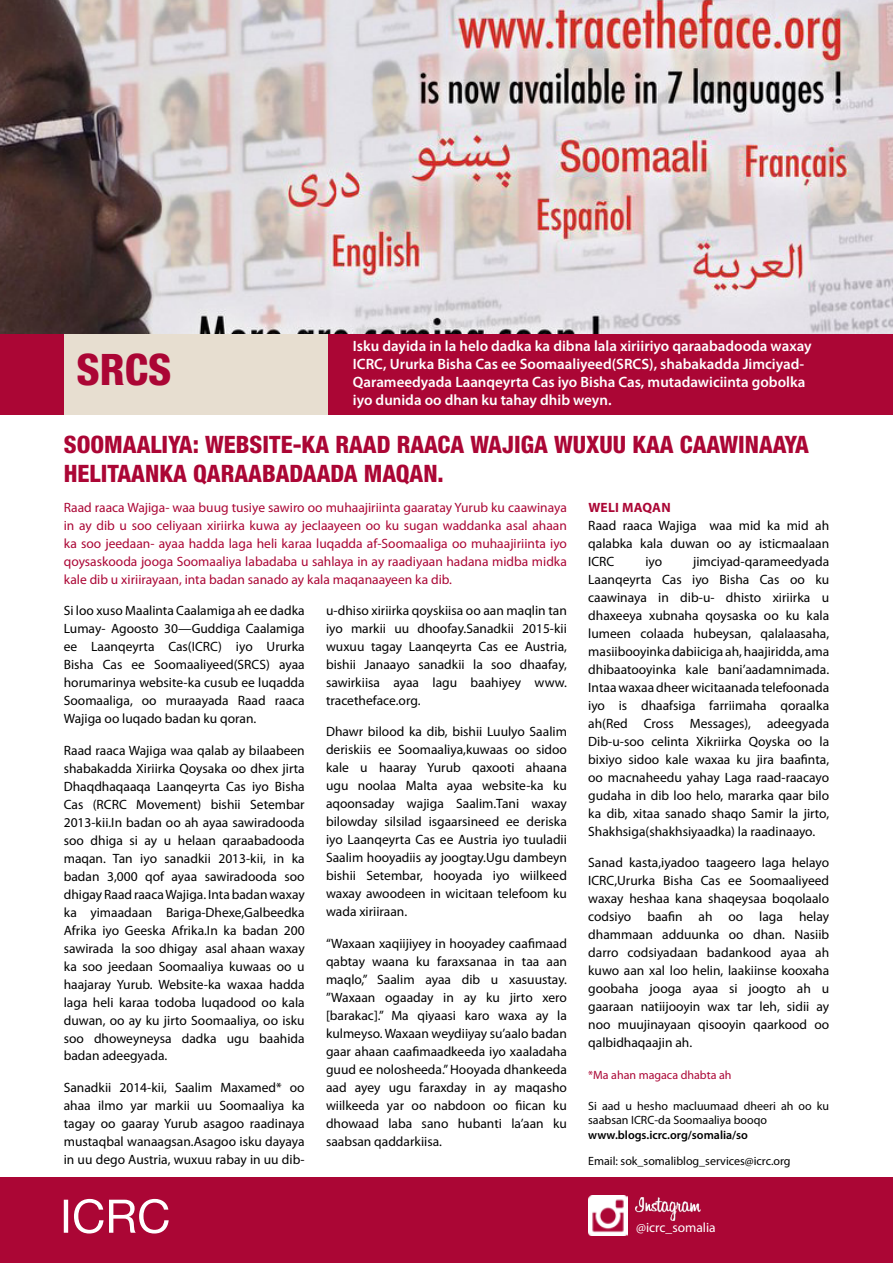
<style>
.page{position:relative;width:893px;height:1263px;background:#fff}
.page>*{position:absolute;margin:0;border:0;box-sizing:border-box;transform-origin:0 0}
.t1{font:800 condensed 43.5px "Helvetica Neue LT Std";color:#ab0635}
.t2{font:800 condensed 24px/28.8px "Helvetica Neue LT Std";color:#ab0635}
.t3{font:600 15px/18px "Myriad Pro";color:#fff}
.t4{font:13.5px/18px "Myriad Pro";color:#000;text-align:justify}
.t5{font:13.5px/18px "Myriad Pro";color:#ab0635;text-align:justify}
.t6{font:13.5px "Myriad Pro";color:#fff}
.t7{font:700 13.5px "Myriad Pro";letter-spacing:.02em;color:#ab0635}
.t8{font:12px/14.4px "Myriad Pro";color:#000}
.t9{font:600 12px "Myriad Pro";color:#000}
.t10{font:12px "Myriad Pro";color:#ab0635}
</style>
<div class="page">
<img style="left:0;top:0;width:893px;height:334px">
<div style="left:0;top:334px;width:893px;height:81px;background:#ab0635"></div>
<div style="left:64px;top:334px;width:263px;height:81px;background:#e7ded0"></div>
<div style="left:0;top:1178px;width:893px;height:85px;background:#ab0635"></div>
<img style="left:588px;top:1195px;width:40px;height:40px">
<svg style="left:64px;top:1199px;width:105px;height:34px"></svg>
<img style="left:636px;top:1198px;width:65px;height:22px">
<h1 class="t1" style="left:77px;top:343px;width:97px">SRCS</h1>
<p class="t3" style="left:353px;top:337px;width:460px">Isku dayida in la helo dadka ka dibna lala xiriiriyo qaraabadooda waxay ICRC, Ururka Bisha Cas ee Soomaaliyeed(SRCS), shabakadda Jimciyad-Qarameedyada Laanqeyrta Cas iyo Bisha Cas, mutadawiciinta gobolka iyo dunida oo dhan ku tahay dhib weyn.</p>
<h2 class="t2" style="left:64px;top:430px;width:747px">SOOMAALIYA: WEBSITE-KA RAAD RAACA WAJIGA WUXUU KAA CAAWINAAYA<br>HELITAANKA QARAABADAADA MAQAN.</h2>
<p class="t7" style="left:588px;top:499px;width:84px">WELI MAQAN</p>
<p class="t4" style="left:588px;top:516px;width:242px">Raad raaca Wajiga waa mid ka mid ah qalabka kala duwan oo ay isticmaalaan ICRC</p>
<p class="t5" style="left:64px;top:498px;width:505px">Raad raaca Wajiga- waa buug tusiye sawiro oo muhaajiriinta gaaratay Yurub ku caawinaya in ay dib u soo celiyaan xiriirka kuwa ay jeclaayeen oo ku sugan waddanka asal ahaan ka soo jeedaan- ayaa hadda laga heli karaa luqadda af-Soomaaliga oo muhaajiriinta iyo qoysaskooda jooga Soomaaliya labadaba u sahlaya in ay raadiyaan hadana midba midka kale dib u xiriirayaan, inta badan sanado ay kala maqanaayeen ka dib.</p>
<p class="t4" style="left:588px;top:552px;width:242px;text-indent:105px">jimciyad-qarameedyada Laanqeyrta Cas iyo Bisha Cas oo ku caawinaya in dib-u- dhisto xiriirka u dhaxeeya xubnaha qoysaska oo ku kala lumeen colaada hubeysan, qalalaasaha, masiibooyinka dabiiciga ah, haajiridda, ama dhibaatooyinka kale bani’aadamnimada.<br>Intaa waxaa dheer wicitaanada telefoonada iyo is dhaafsiga farriimaha qoraalka ah(Red Cross Messages), adeegyada Dib-u-soo celinta Xikriirka Qoyska oo la bixiyo sidoo kale waxaa ku jira baafinta, oo macnaheedu yahay Laga raad-raacayo gudaha in dib loo helo, mararka qaar bilo ka dib, xitaa sanado shaqo Samir la jirto, Shakhsiga(shakhsiyaadka) la raadinaayo.</p>
<p class="t4" style="left:588px;top:854px;width:242px">Sanad kasta,iyadoo taageero laga helayo ICRC,Ururka Bisha Cas ee Soomaaliyeed waxay heshaa kana shaqeysaa boqolaalo codsiyo baafin ah oo laga helay dhammaan adduunka oo dhan. Nasiib darro codsiyadaan badankood ayaa ah kuwo aan xal loo helin, laakiinse kooxaha goobaha jooga ayaa si joogto ah u gaaraan natiijooyin wax tar leh, sidii ay noo muujinayaan qisooyin qaarkood oo qalbidhaqaajin ah.</p>
<p class="t10" style="left:588px;top:1067px;width:145px">*Ma ahan magaca dhabta ah</p>
<p class="t4" style="left:645px;top:552px;width:18px">iyo</p>
<p class="t4" style="left:326px;top:601px;width:242px">u-dhiso xiriirka qoyskiisa oo aan maqlin tan iyo markii uu dhoofay.Sanadkii 2015-kii wuxuu tagay Laanqeyrta Cas ee Austria, bishii Janaayo sanadkii la soo dhaafay, sawirkiisa ayaa lagu baahiyey www. tracetheface.org.</p>
<p class="t4" style="left:326px;top:723px;width:242px">Dhawr bilood ka dib, bishii Luulyo Saalim deriskiis ee Soomaaliya,kuwaas oo sidoo kale u haaray Yurub qaxooti ahaana ugu noolaa Malta ayaa website-ka ku aqoonsaday wajiga Saalim.Tani waxay bilowday silsilad isgaarsineed ee deriska iyo Laanqeyrta Cas ee Austria iyo tuuladii Saalim hooyadiis ay joogtay.Ugu dambeyn bishii Setembar, hooyada iyo wiilkeed waxay awoodeen in wicitaan telefoom ku wada xiriiraan.</p>
<p class="t4" style="left:326px;top:934px;width:242px">“Waxaan xaqiijiyey in hooyadey caafimaad qabtay waana ku faraxsanaa in taa aan maqlo,” Saalim ayaa dib u xasuustay. ”Waxaan ogaaday in ay ku jirto xero [barakac].” Ma qiyaasi karo waxa ay la kulmeyso. Waxaan weydiiyay su’aalo badan gaar ahaan caafimaadkeeda iyo xaaladaha guud ee nolosheeda.” Hooyada dhankeeda aad ayey ugu faraxday in ay maqasho wiilkeeda yar oo nabdoon oo fiican ku dhowaad laba sano hubanti la’aan ku saabsan qaddarkiisa.</p>
<p class="t4" style="left:64px;top:601px;width:242px">Si loo xuso Maalinta Caalamiga ah ee dadka Lumay- Agoosto 30—Guddiga Caalamiga ee Laanqeyrta Cas(ICRC) iyo Ururka Bisha Cas ee Soomaaliyeed(SRCS) ayaa horumarinya website-ka cusub ee luqadda Soomaaliga, oo muraayada Raad raaca Wajiga oo luqado badan ku qoran.</p>
<p class="t4" style="left:64px;top:741px;width:242px">Raad raaca Wajiga waa qalab ay bilaabeen shabakadda Xiriirka Qoysaka oo dhex jirta Dhaqdhaqaaqa Laanqeyrta Cas iyo Bisha Cas (RCRC Movement) bishii Setembar 2013-kii.In badan oo ah ayaa sawiradooda soo dhiga si ay u helaan qaraabadooda maqan. Tan iyo sanadkii 2013-kii, in ka badan 3,000 qof ayaa sawiradooda soo dhigay Raad raaca Wajiga. Inta badan waxay ka yimaadaan Bariga-Dhexe,Galbeedka Afrika iyo Geeska Afrika.In ka badan 200 sawirada la soo dhigay asal ahaan waxay ka soo jeedaan Soomaaliya kuwaas oo u haajaray Yurub. Website-ka waxaa hadda laga heli karaa todoba luqadood oo kala duwan, oo ay ku jirto Soomaaliya, oo isku soo dhoweyneysa dadka ugu baahida badan adeegyada.</p>
<p class="t4" style="left:64px;top:1078px;width:242px">Sanadkii 2014-kii, Saalim Maxamed* oo ahaa ilmo yar markii uu Soomaaliya ka tagay oo gaaray Yurub asagoo raadinaya mustaqbal wanaagsan.Asagoo isku dayaya in uu dego Austria, wuxuu rabay in uu dib-</p>
<p class="t8" style="left:588px;top:1098px;width:242px">Si aad u hesho macluumaad dheeri ah oo ku saabsan ICRC-da Soomaaliya booqo</p>
<p class="t9" style="left:588px;top:1127px;width:161px">www.blogs.icrc.org/somalia/so</p>
<p class="t8" style="left:588px;top:1154px;width:204px">Email: sok_somaliblog_services@icrc.org</p>
<p class="t6" style="left:636px;top:1219px;width:81px">@icrc_somalia</p>
</div>
